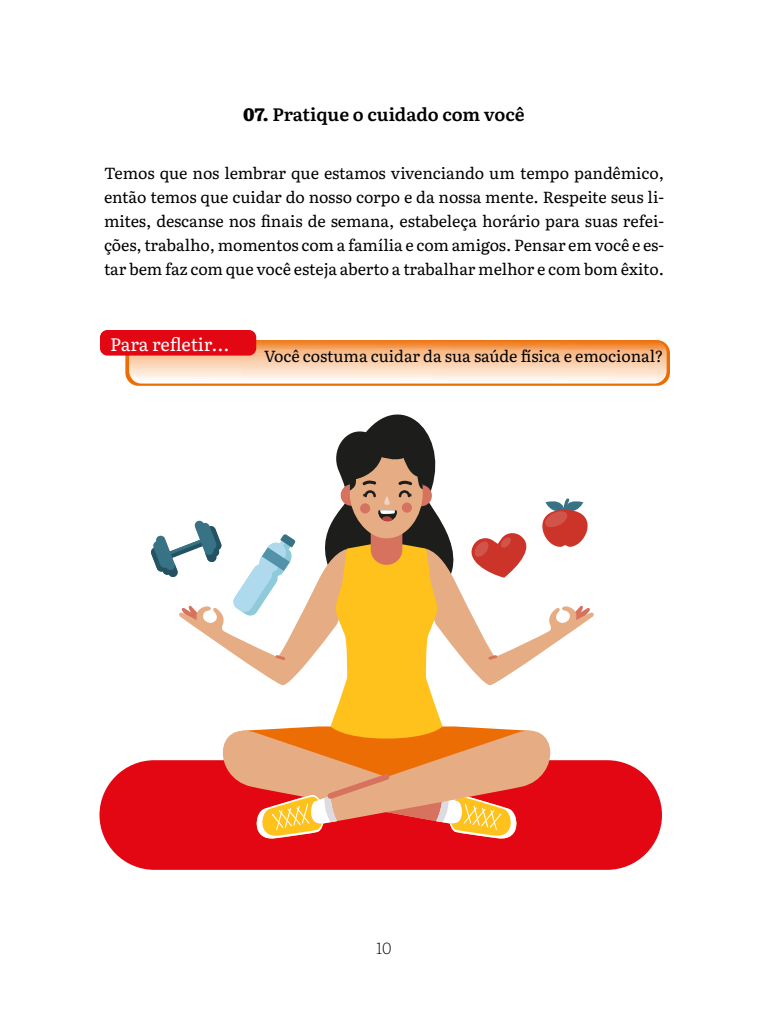
<style>
.page{position:relative;width:768px;height:1024px;background:#fff}
.page>*{position:absolute;margin:0;border:0;box-sizing:border-box;transform-origin:0 0}
.t1{font:600 18px "Literata";letter-spacing:-.005em;color:#000}
.t2{font:18px "Literata";color:#fff}
.t3{font:16px/24px "Literata";letter-spacing:-.005em;color:#000;text-align:justify}
.t4{font:200 16px "Literata";color:#000}
.s1{font-weight:800}
</style>
<div class="page">
<div style="left:125px;top:340px;width:545px;height:46px;background:#ed6d05;border-radius:13px"></div>
<img style="left:129px;top:340px;width:538px;height:44px">
<div style="left:100px;top:330px;width:156px;height:26px;background:#e30613;border-radius:7px"></div>
<div style="left:100px;top:760px;width:562px;height:110px;background:#e30613;border-radius:55px"></div>
<svg style="left:375px;top:414px;width:44px;height:9px"></svg>
<svg style="left:150px;top:423px;width:451px;height:416px"></svg>
<p class="t1" style="left:243px;top:101px;width:283px"><span class="s1">07.</span> Pratique o cuidado com você</p>
<p class="t3" style="left:104px;top:160px;width:562px">Temos que nos lembrar que estamos vivenciando um tempo pandêmico, então temos que cuidar do nosso corpo e da nossa mente. Respeite seus li&shy;mites, descanse nos finais de semana, estabeleça horário para suas refei&shy;ções, trabalho, momentos com a família e com amigos. Pensar em você e es&shy;tar bem faz com que você esteja aberto a trabalhar melhor e com bom êxito.</p>
<p class="t2" style="left:110px;top:331px;width:121px">Para refletir...</p>
<p class="t3" style="left:264px;top:343px;width:401px">Você costuma cuidar da sua saúde física e emocional?</p>
<p class="t4" style="left:376px;top:936px;width:17px">10</p>
</div>
